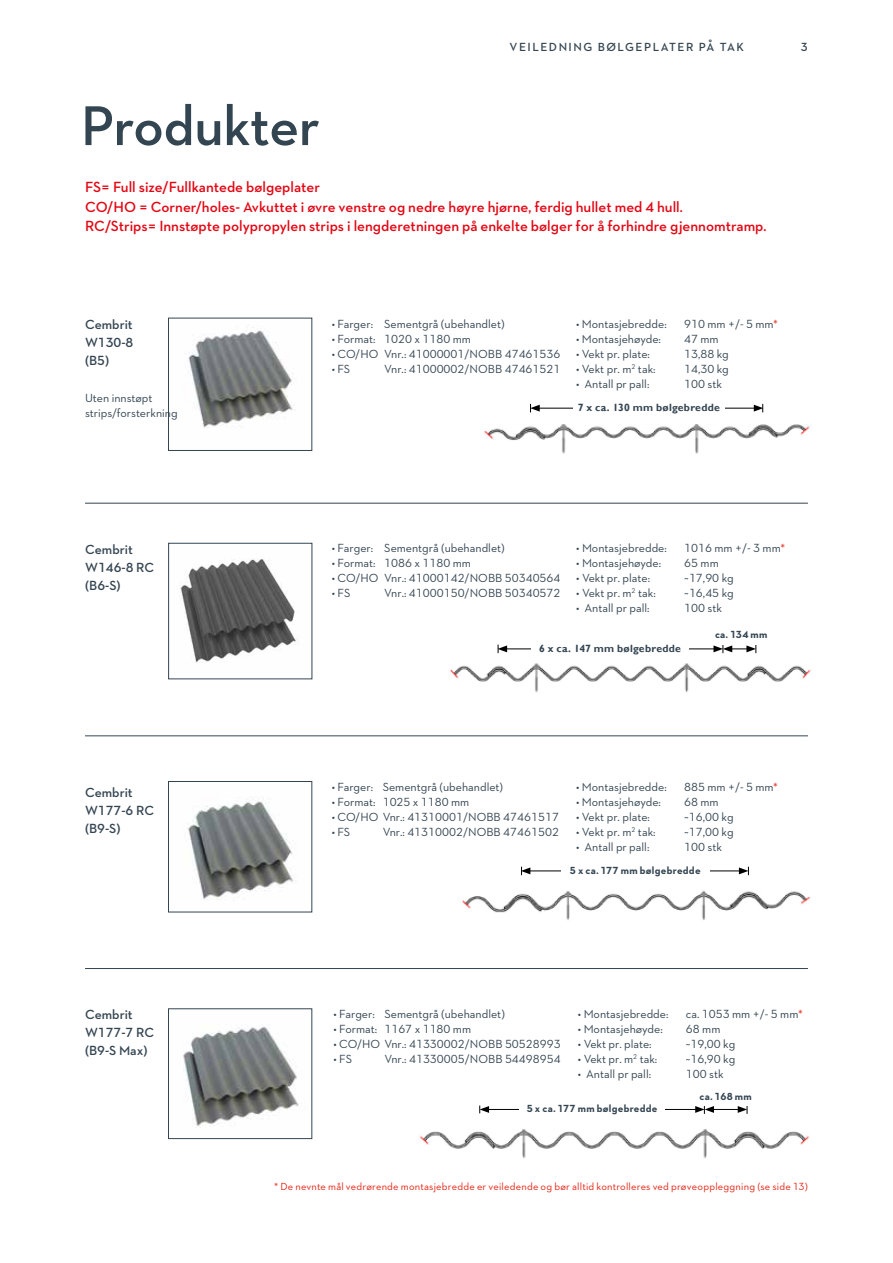
<style>
.page{position:relative;width:893px;height:1263px;background:#fff}
.page>*{position:absolute;margin:0;border:0;box-sizing:border-box;transform-origin:0 0}
.t1{font:600 57px "Neutraface 2 Text";letter-spacing:-.015em;color:#344552}
.t2{font:600 15px/19.5px "Neutraface 2 Text";color:#e30613}
.t3{font:600 13.5px/18px "Neutraface 2 Text";color:#344552}
.t4{font:12px/15px "Neutraface 2 Text";color:#344552}
.t5{font:600 12px "Neutraface 2 Text";letter-spacing:.125em;color:#344552}
.t6{font:10.5px "Neutraface 2 Text";letter-spacing:.02em;color:#e42313}
.t7{font:700 10.5px "Neutraface 2 Text";letter-spacing:.025em;color:#344552}
.t8{font:700 10.5px "Gill Sans";letter-spacing:.025em;color:#344552}
.s1{color:#e42313}
</style>
<div class="page">
<hr style="left:85px;top:735px;width:723px;height:1px;background:#344552">
<hr style="left:85px;top:968px;width:723px;height:1px;background:#344552">
<hr style="left:85px;top:503px;width:723px;height:1px;background:#344552">
<img style="left:183px;top:1026px;width:116px;height:102px">
<div style="left:168px;top:1008px;width:144px;height:131px;border:1px solid #344552"></div>
<hr style="left:487px;top:1109px;width:211px;height:1px;background:#000">
<div style="left:519px;top:1104px;width:146px;height:14px;background:#fff"></div>
<svg style="left:479px;top:1105px;width:10px;height:8px"></svg>
<svg style="left:695px;top:1106px;width:53px;height:8px"></svg>
<img style="left:419px;top:1129px;width:390px;height:29px">
<img style="left:187px;top:799px;width:107px;height:102px">
<div style="left:168px;top:781px;width:144px;height:131px;border:1px solid #344552"></div>
<hr style="left:528px;top:870px;width:213px;height:1px;background:#000">
<div style="left:561px;top:866px;width:149px;height:14px;background:#fff"></div>
<svg style="left:521px;top:867px;width:9px;height:8px"></svg>
<svg style="left:739px;top:867px;width:10px;height:8px"></svg>
<img style="left:462px;top:890px;width:348px;height:30px">
<img style="left:180px;top:559px;width:119px;height:104px">
<div style="left:168px;top:543px;width:144px;height:136px;border:1px solid #344552"></div>
<hr style="left:505px;top:648px;width:211px;height:1px;background:#000">
<div style="left:531px;top:645px;width:158px;height:14px;background:#fff"></div>
<svg style="left:498px;top:645px;width:9px;height:8px"></svg>
<svg style="left:713px;top:645px;width:43px;height:8px"></svg>
<img style="left:450px;top:663px;width:361px;height:30px">
<img style="left:188px;top:327px;width:105px;height:101px">
<div style="left:168px;top:318px;width:144px;height:133px;border:1px solid #344552"></div>
<hr style="left:537px;top:408px;width:219px;height:1px;background:#000">
<div style="left:573px;top:404px;width:152px;height:13px;background:#fff"></div>
<svg style="left:530px;top:404px;width:10px;height:8px"></svg>
<svg style="left:754px;top:404px;width:9px;height:8px"></svg>
<img style="left:484px;top:424px;width:326px;height:30px">
<h1 class="t1" style="left:81px;top:90px;width:241px">Produkter</h1>
<p class="t5" style="left:510px;top:39px;width:236px">VEILEDNING BØLGEPLATER PÅ TAK</p>
<p class="t5" style="left:801px;top:39px;width:8px">3</p>
<p class="t2" style="left:85px;top:177px;width:683px">FS= Full size/Fullkantede bølgeplater<br>CO/HO = Corner/holes- Avkuttet i øvre venstre og nedre høyre hjørne, ferdig hullet med 4 hull.<br>RC/Strips= Innstøpte polypropylen strips i lengderetningen på enkelte bølger for å forhindre gjennomtramp.</p>
<p class="t3" style="left:85px;top:315px;width:50px;text-align:justify">Cembrit W130-8 (B5)</p>
<p class="t4" style="left:85px;top:391px;width:94px">Uten innstøpt strips/forsterkning</p>
<p class="t4" style="left:332px;top:316px;width:174px">• Farger: Sementgrå (ubehandlet)</p>
<p class="t4" style="left:332px;top:331px;width:141px">• Format: 1020 x 1180 mm</p>
<p class="t4" style="left:332px;top:346px;width:230px">• CO/HO Vnr.: 41000001/NOBB 47461536</p>
<p class="t4" style="left:332px;top:361px;width:20px">• FS</p>
<p class="t4" style="left:384px;top:361px;width:178px">Vnr.: 41000002/NOBB 47461521</p>
<p class="t4" style="left:576px;top:316px;width:92px">• Montasjebredde:</p>
<p class="t4" style="left:684px;top:316px;width:95px">910 mm +/- 5 mm<span class="s1">*</span></p>
<p class="t4" style="left:576px;top:331px;width:86px">• Montasjehøyde:</p>
<p class="t4" style="left:684px;top:331px;width:36px">47 mm</p>
<p class="t4" style="left:576px;top:346px;width:75px">• Vekt pr. plate:</p>
<p class="t4" style="left:684px;top:346px;width:46px">13,88 kg</p>
<p class="t4" style="left:576px;top:361px;width:81px">• Vekt pr. m<sup>2</sup> tak:</p>
<p class="t4" style="left:684px;top:361px;width:46px">14,30 kg</p>
<p class="t4" style="left:576px;top:376px;width:75px">• Antall pr pall:</p>
<p class="t4" style="left:684px;top:376px;width:39px">100 stk</p>
<p class="t8" style="left:578px;top:401px;width:144px">7 x ca. 130 mm bølgebredde</p>
<p class="t3" style="left:85px;top:540px;width:71px">Cembrit<br>W146-8 RC (B6-S)</p>
<p class="t4" style="left:332px;top:541px;width:174px">• Farger: Sementgrå (ubehandlet)</p>
<p class="t4" style="left:576px;top:541px;width:92px">• Montasjebredde:</p>
<p class="t4" style="left:684px;top:541px;width:102px">1016 mm +/- 3 mm<span class="s1">*</span></p>
<p class="t4" style="left:576px;top:556px;width:86px">• Montasjehøyde:</p>
<p class="t4" style="left:684px;top:556px;width:36px">65 mm</p>
<p class="t4" style="left:576px;top:571px;width:75px">• Vekt pr. plate:</p>
<p class="t4" style="left:684px;top:571px;width:51px">~17,90 kg</p>
<p class="t4" style="left:576px;top:586px;width:81px">• Vekt pr. m<sup>2</sup> tak:</p>
<p class="t4" style="left:684px;top:586px;width:51px">~16,45 kg</p>
<p class="t4" style="left:576px;top:601px;width:75px">• Antall pr pall:</p>
<p class="t4" style="left:684px;top:601px;width:39px">100 stk</p>
<p class="t8" style="left:539px;top:642px;width:143px">6 x ca. 147 mm bølgebredde</p>
<p class="t4" style="left:332px;top:556px;width:141px">• Format: 1086 x 1180 mm</p>
<p class="t4" style="left:332px;top:571px;width:230px">• CO/HO Vnr.: 41000142/NOBB 50340564</p>
<p class="t4" style="left:332px;top:586px;width:20px">• FS</p>
<p class="t4" style="left:384px;top:586px;width:178px">Vnr.: 41000150/NOBB 50340572</p>
<p class="t7" style="left:715px;top:628px;width:54px">ca. 134 mm</p>
<p class="t3" style="left:85px;top:783px;width:71px">Cembrit<br>W177-6 RC (B9-S)</p>
<p class="t4" style="left:332px;top:779px;width:173px">• Farger: Sementgrå (ubehandlet)</p>
<p class="t4" style="left:332px;top:794px;width:139px">• Format: 1025 x 1180 mm</p>
<p class="t4" style="left:332px;top:809px;width:229px">• CO/HO Vnr.: 41310001/NOBB 47461517</p>
<p class="t4" style="left:332px;top:824px;width:20px">• FS</p>
<p class="t4" style="left:383px;top:824px;width:178px">Vnr.: 41310002/NOBB 47461502</p>
<p class="t4" style="left:576px;top:779px;width:92px">• Montasjebredde:</p>
<p class="t4" style="left:684px;top:779px;width:95px">885 mm +/- 5 mm<span class="s1">*</span></p>
<p class="t4" style="left:576px;top:794px;width:86px">• Montasjehøyde:</p>
<p class="t4" style="left:684px;top:794px;width:36px">68 mm</p>
<p class="t4" style="left:576px;top:809px;width:75px">• Vekt pr. plate:</p>
<p class="t4" style="left:684px;top:809px;width:51px">~16,00 kg</p>
<p class="t4" style="left:576px;top:824px;width:81px">• Vekt pr. m<sup>2</sup> tak:</p>
<p class="t4" style="left:684px;top:824px;width:51px">~17,00 kg</p>
<p class="t4" style="left:576px;top:839px;width:75px">• Antall pr pall:</p>
<p class="t4" style="left:684px;top:839px;width:39px">100 stk</p>
<p class="t7" style="left:570px;top:864px;width:132px">5 x ca. 177 mm bølgebredde</p>
<p class="t3" style="left:85px;top:1005px;width:71px">Cembrit<br>W177-7 RC (B9-S Max)</p>
<p class="t4" style="left:333px;top:1006px;width:173px">• Farger: Sementgrå (ubehandlet)</p>
<p class="t4" style="left:578px;top:1006px;width:92px">• Montasjebredde:</p>
<p class="t4" style="left:686px;top:1006px;width:118px">ca. 1053 mm +/- 5 mm<span class="s1">*</span></p>
<p class="t4" style="left:578px;top:1021px;width:86px">• Montasjehøyde:</p>
<p class="t4" style="left:686px;top:1021px;width:36px">68 mm</p>
<p class="t4" style="left:578px;top:1036px;width:75px">• Vekt pr. plate:</p>
<p class="t4" style="left:686px;top:1036px;width:51px">~19,00 kg</p>
<p class="t4" style="left:578px;top:1051px;width:81px">• Vekt pr. m<sup>2</sup> tak:</p>
<p class="t4" style="left:686px;top:1051px;width:51px">~16,90 kg</p>
<p class="t4" style="left:578px;top:1066px;width:75px">• Antall pr pall:</p>
<p class="t4" style="left:686px;top:1066px;width:39px">100 stk</p>
<p class="t7" style="left:527px;top:1102px;width:132px">5 x ca. 177 mm bølgebredde</p>
<p class="t4" style="left:333px;top:1021px;width:139px">• Format: 1167 x 1180 mm</p>
<p class="t4" style="left:333px;top:1036px;width:229px">• CO/HO Vnr.: 41330002/NOBB 50528993</p>
<p class="t4" style="left:333px;top:1051px;width:20px">• FS</p>
<p class="t4" style="left:384px;top:1051px;width:178px">Vnr.: 41330005/NOBB 54498954</p>
<p class="t7" style="left:699px;top:1090px;width:54px">ca. 168 mm</p>
<p class="t6" style="left:274px;top:1179px;width:535px">* De nevnte mål vedrørende montasjebredde er veiledende og bør alltid kontrolleres ved prøveoppleggning (se side 13)</p>
</div>
